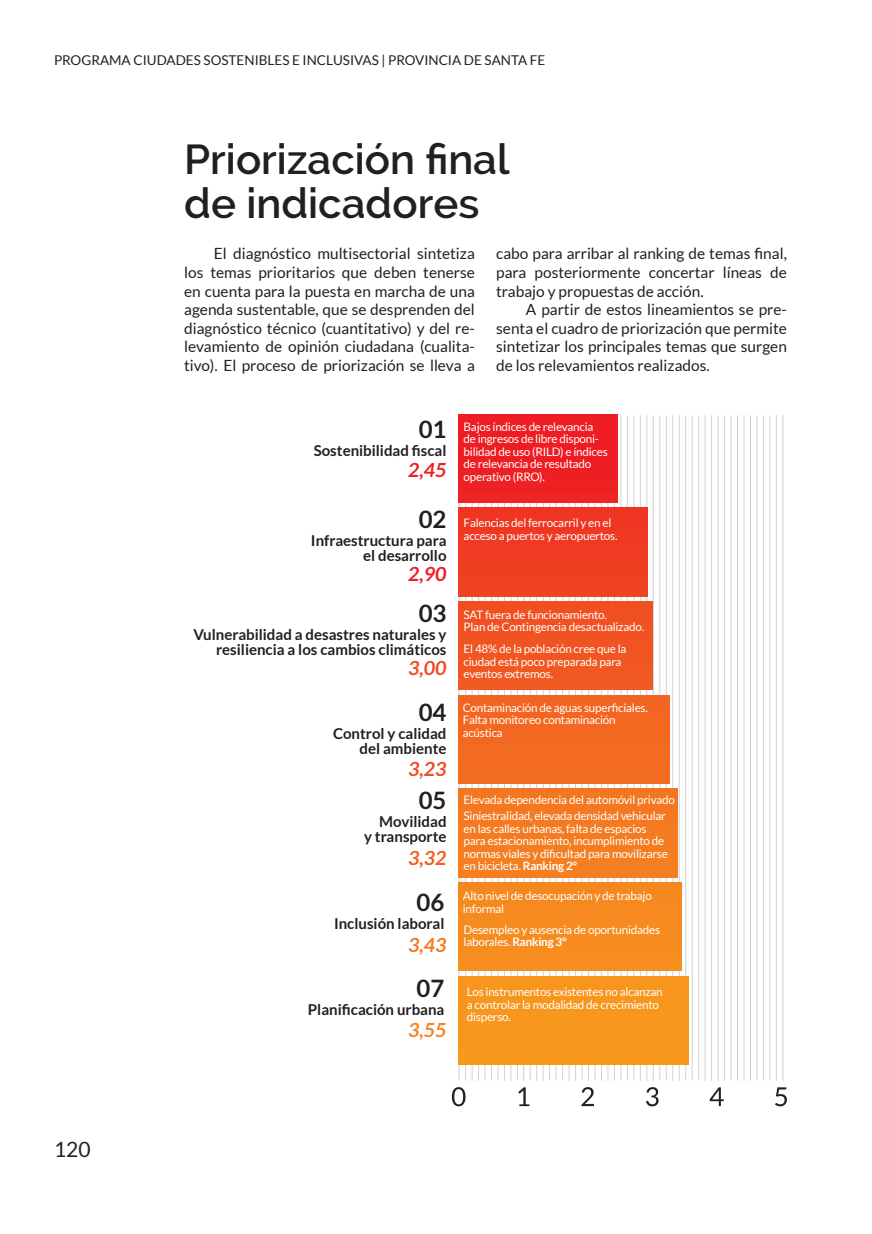
<style>
.page{position:relative;width:872px;height:1234px;background:#fff}
.page>*{position:absolute;margin:0;border:0;box-sizing:border-box;transform-origin:0 0}
.t1{font:600 42px/43.5px "Raleway";color:#231f20}
.t2{font:700 24px "Lato";color:#231f20}
.t3{font:21px "Lato";color:#231f20}
.t4{font:italic 700 19.5px "Lato";color:#ee1d23}
.t5{font:italic 700 19.5px "Lato";color:#f04b22}
.t6{font:italic 700 19.5px "Lato";color:#f25d21}
.t7{font:italic 700 19.5px "Lato";color:#f47b21}
.t8{font:italic 700 19.5px "Lato";color:#f58520}
.t9{font:15.45px/18.6px "Lato";color:#231f20;text-align:justify}
.t10{font:700 15px/15px "Lato";color:#231f20;text-align:right}
.t11{font:13.5px "Lato";color:#231f20}
.t12{font:11.7px/12.5px "Lato";letter-spacing:-.02em;color:#fff}
.s1{font-weight:700}
</style>
<div class="page">
<hr style="left:588px;top:415px;width:1px;height:665px;background:#d1d2d4">
<hr style="left:523px;top:415px;width:1px;height:665px;background:#d1d2d4">
<hr style="left:652px;top:415px;width:2px;height:665px;background:#d1d2d4">
<hr style="left:717px;top:415px;width:1px;height:665px;background:#d1d2d4">
<hr style="left:782px;top:415px;width:1px;height:665px;background:#d1d2d4">
<hr style="left:543px;top:415px;width:1px;height:665px;background:#d1d2d4">
<hr style="left:530px;top:415px;width:1px;height:665px;background:#d1d2d4">
<hr style="left:556px;top:415px;width:1px;height:665px;background:#d1d2d4">
<hr style="left:569px;top:415px;width:1px;height:665px;background:#d1d2d4">
<hr style="left:582px;top:415px;width:1px;height:665px;background:#d1d2d4">
<hr style="left:549px;top:415px;width:1px;height:665px;background:#d1d2d4">
<hr style="left:536px;top:415px;width:1px;height:665px;background:#d1d2d4">
<hr style="left:562px;top:415px;width:1px;height:665px;background:#d1d2d4">
<hr style="left:575px;top:415px;width:1px;height:665px;background:#d1d2d4">
<hr style="left:458px;top:415px;width:2px;height:665px;background:#d1d2d4">
<hr style="left:478px;top:415px;width:1px;height:665px;background:#d1d2d4">
<hr style="left:465px;top:415px;width:1px;height:665px;background:#d1d2d4">
<hr style="left:491px;top:415px;width:1px;height:665px;background:#d1d2d4">
<hr style="left:504px;top:415px;width:1px;height:665px;background:#d1d2d4">
<hr style="left:517px;top:415px;width:1px;height:665px;background:#d1d2d4">
<hr style="left:485px;top:415px;width:1px;height:665px;background:#d1d2d4">
<hr style="left:472px;top:415px;width:1px;height:665px;background:#d1d2d4">
<hr style="left:498px;top:415px;width:1px;height:665px;background:#d1d2d4">
<hr style="left:511px;top:415px;width:1px;height:665px;background:#d1d2d4">
<hr style="left:607px;top:415px;width:1px;height:665px;background:#d1d2d4">
<hr style="left:595px;top:415px;width:1px;height:665px;background:#d1d2d4">
<hr style="left:620px;top:415px;width:1px;height:665px;background:#d1d2d4">
<hr style="left:633px;top:415px;width:1px;height:665px;background:#d1d2d4">
<hr style="left:646px;top:415px;width:1px;height:665px;background:#d1d2d4">
<hr style="left:614px;top:415px;width:1px;height:665px;background:#d1d2d4">
<hr style="left:601px;top:415px;width:1px;height:665px;background:#d1d2d4">
<hr style="left:627px;top:415px;width:1px;height:665px;background:#d1d2d4">
<hr style="left:640px;top:415px;width:1px;height:665px;background:#d1d2d4">
<hr style="left:672px;top:415px;width:1px;height:665px;background:#d1d2d4">
<hr style="left:659px;top:415px;width:1px;height:665px;background:#d1d2d4">
<hr style="left:685px;top:415px;width:1px;height:665px;background:#d1d2d4">
<hr style="left:698px;top:415px;width:1px;height:665px;background:#d1d2d4">
<hr style="left:711px;top:415px;width:1px;height:665px;background:#d1d2d4">
<hr style="left:679px;top:415px;width:1px;height:665px;background:#d1d2d4">
<hr style="left:666px;top:415px;width:1px;height:665px;background:#d1d2d4">
<hr style="left:692px;top:415px;width:1px;height:665px;background:#d1d2d4">
<hr style="left:705px;top:415px;width:1px;height:665px;background:#d1d2d4">
<hr style="left:737px;top:415px;width:1px;height:665px;background:#d1d2d4">
<hr style="left:724px;top:415px;width:1px;height:665px;background:#d1d2d4">
<hr style="left:750px;top:415px;width:1px;height:665px;background:#d1d2d4">
<hr style="left:763px;top:415px;width:1px;height:665px;background:#d1d2d4">
<hr style="left:776px;top:415px;width:1px;height:665px;background:#d1d2d4">
<hr style="left:743px;top:415px;width:1px;height:665px;background:#d1d2d4">
<hr style="left:731px;top:415px;width:1px;height:665px;background:#d1d2d4">
<hr style="left:756px;top:415px;width:1px;height:665px;background:#d1d2d4">
<hr style="left:769px;top:415px;width:1px;height:665px;background:#d1d2d4">
<div style="left:458px;top:414px;width:159px;height:88px;background:#ee1d23"></div>
<div style="left:458px;top:508px;width:189px;height:88px;background:#ef3c22"></div>
<div style="left:458px;top:601px;width:195px;height:88px;background:#f15422"></div>
<div style="left:458px;top:695px;width:211px;height:88px;background:#f36821"></div>
<div style="left:458px;top:788px;width:220px;height:89px;background:#f47b21"></div>
<div style="left:458px;top:882px;width:224px;height:88px;background:#f68b1f"></div>
<div style="left:458px;top:976px;width:230px;height:88px;background:#f7971d"></div>
<svg style="left:518px;top:1087px;width:11px;height:18px"></svg>
<svg style="left:452px;top:1087px;width:13px;height:18px"></svg>
<svg style="left:581px;top:1087px;width:13px;height:18px"></svg>
<svg style="left:646px;top:1087px;width:12px;height:19px"></svg>
<svg style="left:709px;top:1087px;width:14px;height:18px"></svg>
<svg style="left:775px;top:1087px;width:12px;height:19px"></svg>
<p class="t11" style="left:54px;top:52px;width:493px">PROGRAMA CIUDADES SOSTENIBLES E INCLUSIVAS | PROVINCIA DE SANTA FE</p>
<h1 class="t1" style="left:184px;top:138px;width:327px">Priorización final de indicadores</h1>
<p class="t9" style="left:184px;top:244px;width:292px;text-indent:30px">El diagnóstico multisectorial sintetiza los temas prioritarios que deben tenerse en cuenta para la puesta en marcha de una agenda sustentable, que se desprenden del diagnóstico técnico (cuantitativo) y del re&shy;levamiento de opinión ciudadana (cualita&shy;tivo). El proceso de priorización se lleva a</p>
<h3 class="t9" style="left:496px;top:244px;width:292px">cabo para arribar al ranking de temas final, para posteriormente concertar líneas de trabajo y propuestas de acción.</h3>
<h3 class="t9" style="left:496px;top:300px;width:292px;text-indent:30px">A partir de estos lineamientos se pre&shy;senta el cuadro de priorización que permite sintetizar los principales temas que surgen de los relevamientos realizados.</h3>
<h3 class="t3" style="left:54px;top:1137px;width:38px">120</h3>
<h2 class="t2" style="left:419px;top:415px;width:29px">01</h2>
<p class="t10" style="left:314px;top:443px;width:134px">Sostenibilidad fiscal</p>
<h3 class="t4" style="left:408px;top:458px;width:40px">2,45</h3>
<h2 class="t2" style="left:419px;top:505px;width:29px">02</h2>
<p class="t10" style="left:311px;top:532px;width:137px">Infraestructura para el desarrollo</p>
<h3 class="t4" style="left:408px;top:562px;width:40px">2,90</h3>
<h2 class="t2" style="left:419px;top:599px;width:29px">03</h2>
<p class="t10" style="left:193px;top:626px;width:255px">Vulnerabilidad a desastres naturales y resiliencia a los cambios climáticos</p>
<h3 class="t5" style="left:408px;top:656px;width:40px">3,00</h3>
<h2 class="t2" style="left:419px;top:698px;width:29px">04</h2>
<p class="t10" style="left:333px;top:725px;width:115px">Control y calidad del ambiente</p>
<h2 class="t2" style="left:419px;top:786px;width:29px">05</h2>
<p class="t10" style="left:364px;top:813px;width:84px">Movilidad<br>y transporte</p>
<h3 class="t5" style="left:408px;top:757px;width:40px">3,23</h3>
<h3 class="t6" style="left:408px;top:846px;width:40px">3,32</h3>
<h2 class="t2" style="left:416px;top:888px;width:29px">06</h2>
<p class="t10" style="left:334px;top:915px;width:112px">Inclusión laboral</p>
<h3 class="t7" style="left:408px;top:933px;width:40px">3,43</h3>
<h2 class="t2" style="left:416px;top:974px;width:29px">07</h2>
<p class="t10" style="left:308px;top:1001px;width:138px">Planificación urbana</p>
<h3 class="t8" style="left:408px;top:1018px;width:40px">3,55</h3>
<p class="t12" style="left:463px;top:420px;width:146px">Bajos índices de relevancia de ingresos de libre disponi&shy;bilidad de uso (RILD) e índices de relevancia de resultado operativo (RRO).</p>
<p class="t12" style="left:463px;top:517px;width:155px">Falencias del ferrocarril y en el acceso a puertos y aeropuertos.</p>
<p class="t12" style="left:463px;top:608px;width:182px">SAT fuera de funcionamiento.<br>Plan de Contingencia desactualizado.</p>
<p class="t12" style="left:463px;top:642px;width:164px">El 48% de la población cree que la ciudad está poco preparada para eventos extremos.</p>
<p class="t12" style="left:463px;top:701px;width:187px">Contaminación de aguas superficiales.<br>Falta monitoreo contaminación acústica</p>
<p class="t12" style="left:463px;top:790px;width:213px;line-height:16.6px">Elevada dependencia del automóvil privado<br>Siniestralidad, elevada densidad vehicular</p>
<p class="t12" style="left:463px;top:822px;width:206px">en las calles urbanas, falta de espacios para estacionamiento, incumplimiento de normas viales y dificultad para movilizarse en bicicleta. <span class="s1">Ranking 2°</span></p>
<p class="t12" style="left:463px;top:889px;width:191px">Alto nivel de desocupación y de trabajo informal</p>
<p class="t12" style="left:463px;top:922px;width:198px">Desempleo y ausencia de oportunidades laborales. <span class="s1">Ranking 3°</span></p>
<p class="t12" style="left:467px;top:985px;width:197px">Los instrumentos existentes no alcanzan a controlar la modalidad de crecimiento disperso.</p>
</div>
